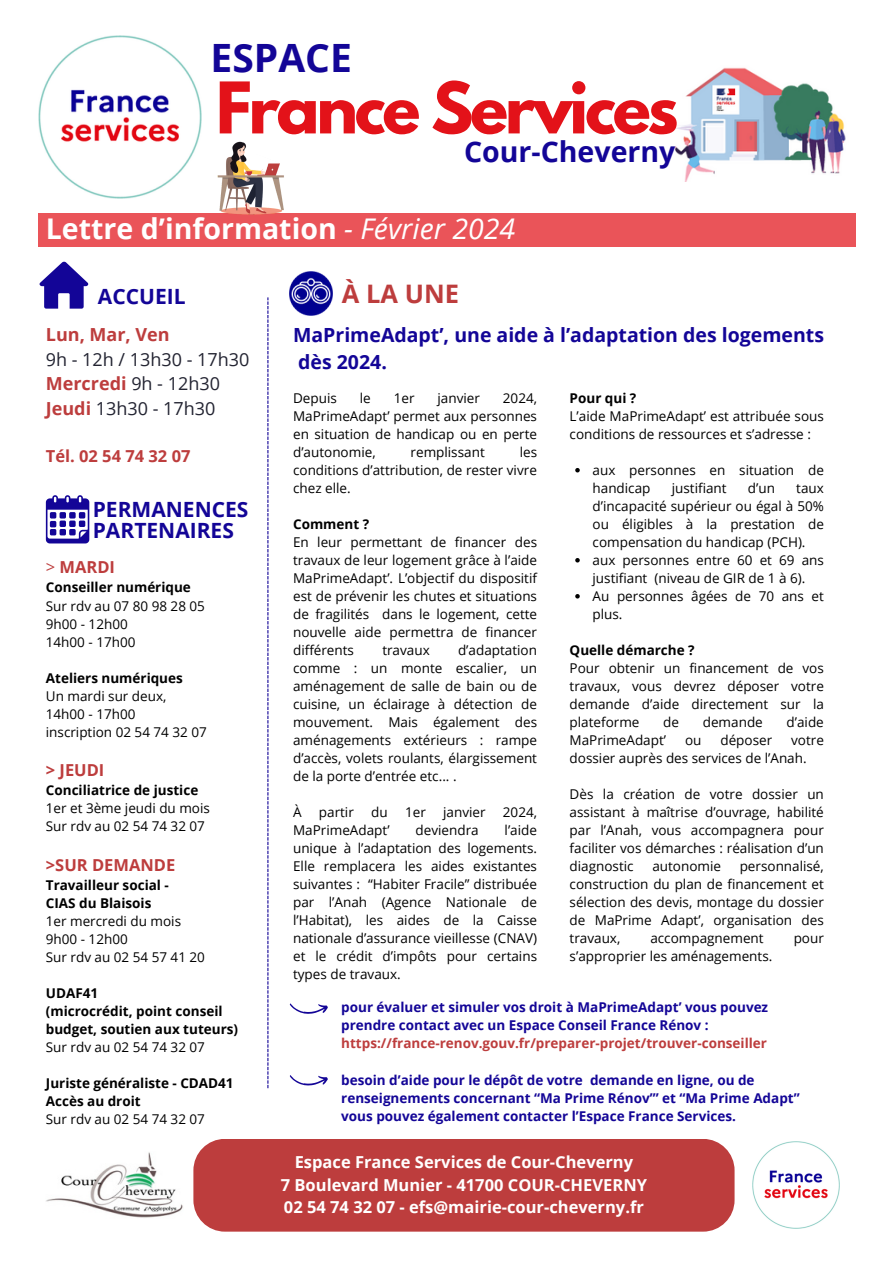
<style>
.page{position:relative;width:893px;height:1264px;background:#fff}
.page>*{position:absolute;margin:0;border:0;box-sizing:border-box;transform-origin:0 0}
.t1{font:700 63px "League Spartan";letter-spacing:-.05em;color:#e31219}
.t2{font:700 39px "Open Sans";color:#130597}
.t3{font:700 28.5px "Open Sans";color:#fff}
.t4{font:700 28.5px "Open Sans";color:#130597}
.t5{font:700 25.5px "Open Sans";color:#bd3d3d}
.t6{font:700 21px/21.3px "Open Sans";color:#130597}
.t7{font:700 19.5px "Open Sans";color:#130597}
.t8{font:18px "Open Sans";color:#232432}
.t9{font:700 18px "Open Sans";color:#bd3d3d}
.t10{font:700 16.5px/22.5px "Open Sans";color:#fff;text-align:center}
.t11{font:700 16.5px "Open Sans";color:#bd3d3d}
.t12{font:13.5px/18px "Open Sans";color:#000;text-align:justify}
.t13{font:700 13.5px/18px "Open Sans";color:#130597}
.t14{font:700 13.5px "Open Sans";color:#000}
.t15{font:700 13.5px "Open Sans";color:#bd3d3d}
.s1{font-weight:400;font-style:italic}
.s2{font-weight:400;color:#232432}
.s3{font-weight:700;color:#bd3d3d}
.s4{font-weight:400}
</style>
<div class="page">
<img style="left:39px;top:35px;width:163px;height:163px">
<div style="left:39px;top:213px;width:816px;height:34px;background:#ea5459"></div>
<img style="left:217px;top:141px;width:67px;height:74px">
<img style="left:675px;top:67px;width:171px;height:114px">
<svg style="left:39px;top:262px;width:50px;height:46px"></svg>
<svg style="left:46px;top:495px;width:43px;height:48px"></svg>
<svg style="left:267px;top:297px;width:1px;height:791px"></svg>
<div style="left:193px;top:1138px;width:541px;height:93px;background:#bd3d3d;border-radius:32px"></div>
<img style="left:752px;top:1141px;width:87px;height:87px">
<img style="left:46px;top:1152px;width:137px;height:66px">
<img style="left:289px;top:271px;width:44px;height:45px">
<svg style="left:575px;top:468px;width:4px;height:4px"></svg>
<svg style="left:575px;top:558px;width:4px;height:4px"></svg>
<svg style="left:575px;top:594px;width:4px;height:4px"></svg>
<svg style="left:290px;top:1003px;width:38px;height:11px"></svg>
<svg style="left:290px;top:1075px;width:38px;height:10px"></svg>
<p class="t2" style="left:210px;top:30px;width:143px">ESPACE</p>
<p class="t1" style="left:216px;top:77px;width:464px">France Services</p>
<h5 class="t4" style="left:464px;top:132px;width:213px">Cour-Cheverny</h5>
<h6 class="t3" style="left:46px;top:209px;width:471px">Lettre d’information <span class="s1">- Février 2024</span></h6>
<p class="t6" style="left:98px;top:285px;width:89px">ACCUEIL</p>
<p class="t9" style="left:46px;top:322px;width:125px">Lun, Mar, Ven</p>
<p class="t8" style="left:46px;top:346px;width:205px">9h - 12h / 13h30 - 17h30</p>
<p class="t9" style="left:46px;top:371px;width:175px">Mercredi <span class="s2">9h - 12h30</span></p>
<p class="t8" style="left:46px;top:396px;width:171px"><span class="s3">Jeudi</span> 13h30 - 17h30</p>
<p class="t11" style="left:46px;top:445px;width:146px">Tél. 02 54 74 32 07</p>
<h1 class="t6" style="left:93px;top:498px;width:157px">PERMANENCES<br>PARTENAIRES</h1>
<p class="t11" style="left:46px;top:555px;width:71px"><span class="s4">&gt;</span> MARDI</p>
<p class="t14" style="left:46px;top:578px;width:147px">Conseiller numérique</p>
<p class="t12" style="left:46px;top:596px;width:161px">Sur rdv au 07 80 98 28 05</p>
<p class="t12" style="left:46px;top:614px;width:83px">9h00 - 12h00</p>
<p class="t12" style="left:46px;top:632px;width:91px">14h00 - 17h00</p>
<p class="t14" style="left:46px;top:668px;width:138px">Ateliers numériques</p>
<p class="t12" style="left:46px;top:686px;width:122px">Un mardi sur deux,</p>
<p class="t12" style="left:46px;top:704px;width:91px">14h00 - 17h00</p>
<p class="t12" style="left:46px;top:722px;width:162px">inscription 02 54 74 32 07</p>
<p class="t11" style="left:46px;top:758px;width:60px">&gt; JEUDI</p>
<p class="t14" style="left:46px;top:780px;width:154px">Conciliatrice de justice</p>
<p class="t12" style="left:46px;top:798px;width:166px">1er et 3ème jeudi du mois</p>
<p class="t12" style="left:46px;top:816px;width:161px">Sur rdv au 02 54 74 32 07</p>
<h6 class="t11" style="left:46px;top:852px;width:131px">&gt;SUR DEMANDE</h6>
<p class="t14" style="left:46px;top:875px;width:124px">Travailleur social -</p>
<p class="t14" style="left:46px;top:893px;width:107px">CIAS du Blaisois</p>
<p class="t12" style="left:46px;top:911px;width:137px">1er mercredi du mois</p>
<p class="t12" style="left:46px;top:929px;width:83px">9h00 - 12h00</p>
<p class="t12" style="left:46px;top:947px;width:161px">Sur rdv au 02 54 57 41 20</p>
<p class="t14" style="left:46px;top:983px;width:54px">UDAF41</p>
<p class="t14" style="left:46px;top:1001px;width:178px">(microcrédit, point conseil</p>
<p class="t14" style="left:46px;top:1019px;width:194px">budget, soutien aux tuteurs)</p>
<p class="t12" style="left:46px;top:1037px;width:161px">Sur rdv au 02 54 74 32 07</p>
<p class="t14" style="left:46px;top:1073px;width:189px">Juriste généraliste - CDAD41</p>
<p class="t14" style="left:46px;top:1091px;width:96px">Accès au droit</p>
<p class="t12" style="left:46px;top:1109px;width:161px">Sur rdv au 02 54 74 32 07</p>
<p class="t5" style="left:342px;top:276px;width:119px">À LA UNE</p>
<p class="t7" style="left:293px;top:321px;width:532px">MaPrimeAdapt’, une aide à l’adaptation des logements</p>
<p class="t7" style="left:298px;top:348px;width:90px">dès 2024.</p>
<p class="t12" style="left:293px;top:388px;width:45px">Depuis</p>
<p class="t12" style="left:360px;top:388px;width:12px">le</p>
<p class="t12" style="left:394px;top:388px;width:22px">1er</p>
<p class="t12" style="left:437px;top:388px;width:44px">janvier</p>
<p class="t14" style="left:569px;top:388px;width:68px">Pour qui ?</p>
<p class="t12" style="left:569px;top:406px;width:256px">L’aide MaPrimeAdapt’ est attribuée sous conditions de ressources et s’adresse :</p>
<p class="t12" style="left:592px;top:460px;width:233px">aux personnes en situation de handicap</p>
<p class="t12" style="left:293px;top:388px;width:245px;text-indent:210px">2024, MaPrimeAdapt’ permet aux personnes en situation de handicap ou en perte d’autonomie,</p>
<p class="t12" style="left:293px;top:442px;width:245px;text-indent:226px">les conditions d’attribution, de rester vivre chez elle.</p>
<p class="t14" style="left:293px;top:514px;width:78px">Comment ?</p>
<p class="t12" style="left:293px;top:532px;width:245px">En leur permettant de financer des travaux de leur logement grâce à l’aide MaPrimeAdapt’. L’objectif du dispositif est de prévenir les chutes et situations de fragilités dans le logement, cette nouvelle aide permettra de financer différents</p>
<p class="t12" style="left:410px;top:442px;width:76px">remplissant</p>
<p class="t12" style="left:671px;top:478px;width:56px">justifiant</p>
<p class="t12" style="left:747px;top:478px;width:29px">d’un</p>
<p class="t12" style="left:592px;top:478px;width:233px;text-indent:204px">taux d’incapacité supérieur ou égal à 50% ou éligibles à la prestation de compensation du handicap (PCH).</p>
<p class="t12" style="left:592px;top:550px;width:233px">aux personnes entre 60 et 69 ans justifiant (niveau de GIR de 1 à 6).</p>
<p class="t12" style="left:592px;top:586px;width:233px">Au personnes âgées de 70 ans et plus.</p>
<p class="t14" style="left:569px;top:640px;width:126px">Quelle démarche ?</p>
<p class="t12" style="left:569px;top:658px;width:256px">Pour obtenir un financement de vos travaux, vous devrez déposer votre demande d’aide directement sur la plateforme</p>
<p class="t12" style="left:293px;top:640px;width:245px;text-indent:165px">d’adaptation comme : un monte escalier, un aménagement de salle de bain ou de cuisine, un éclairage à détection de mouvement. Mais également des aménagements extérieurs : rampe d’accès, volets roulants, élargissement de la porte d’entrée etc... .</p>
<p class="t12" style="left:293px;top:802px;width:10px">À</p>
<p class="t12" style="left:319px;top:802px;width:36px">partir</p>
<p class="t12" style="left:371px;top:802px;width:18px">du</p>
<p class="t12" style="left:405px;top:802px;width:22px">1er</p>
<p class="t12" style="left:443px;top:802px;width:44px">janvier</p>
<p class="t12" style="left:503px;top:802px;width:36px">2024,</p>
<p class="t12" style="left:293px;top:820px;width:98px">MaPrimeAdapt’</p>
<p class="t12" style="left:415px;top:820px;width:65px">deviendra</p>
<p class="t12" style="left:382px;top:640px;width:49px">travaux</p>
<p class="t12" style="left:663px;top:712px;width:17px">de</p>
<p class="t12" style="left:702px;top:712px;width:62px">demande</p>
<p class="t12" style="left:786px;top:712px;width:39px">d’aide</p>
<p class="t12" style="left:569px;top:730px;width:98px">MaPrimeAdapt’</p>
<p class="t12" style="left:685px;top:730px;width:18px">ou</p>
<p class="t12" style="left:720px;top:730px;width:53px">déposer</p>
<p class="t12" style="left:569px;top:730px;width:256px;text-indent:221px">votre dossier auprès des services de l’Anah.</p>
<p class="t12" style="left:569px;top:784px;width:256px">Dès la création de votre dossier un assistant à maîtrise d’ouvrage, habilité par l’Anah, vous accompagnera pour faciliter vos démarches : réalisation d’un diagnostic</p>
<p class="t12" style="left:293px;top:820px;width:245px;text-indent:211px">l’aide unique à l’adaptation des logements.<br>Elle remplacera les aides existantes suivantes : “Habiter Fracile” distribuée par l’Anah (Agence Nationale de l’Habitat), les aides de la Caisse nationale d’assurance vieillesse (CNAV) et le crédit d’impôts pour certains types de travaux.</p>
<p class="t12" style="left:569px;top:856px;width:256px;text-indent:170px">personnalisé, construction du plan de financement et sélection des devis, montage du dossier de MaPrime Adapt’, organisation des travaux,</p>
<p class="t12" style="left:652px;top:856px;width:70px">autonomie</p>
<p class="t12" style="left:650px;top:928px;width:115px">accompagnement</p>
<p class="t12" style="left:793px;top:928px;width:32px">pour</p>
<p class="t12" style="left:569px;top:946px;width:204px">s’approprier les aménagements.</p>
<p class="t13" style="left:341px;top:997px;width:428px">pour évaluer et simuler vos droit à MaPrimeAdapt’ vous pouvez prendre contact avec un Espace Conseil France Rénov :</p>
<p class="t15" style="left:341px;top:1033px;width:427px">https://france-renov.gouv.fr/preparer-projet/trouver-conseiller</p>
<p class="t13" style="left:341px;top:1070px;width:460px">besoin d’aide pour le dépôt de votre demande en ligne, ou de renseignements concernant “Ma Prime Rénov’” et “Ma Prime Adapt” vous pouvez également contacter l’Espace France Services.</p>
<p class="t10" style="left:281px;top:1150px;width:367px">Espace France Services de Cour-Cheverny<br>7 Boulevard Munier - 41700 COUR-CHEVERNY<br>02 54 74 32 07 - efs@mairie-cour-cheverny.fr</p>
</div>
